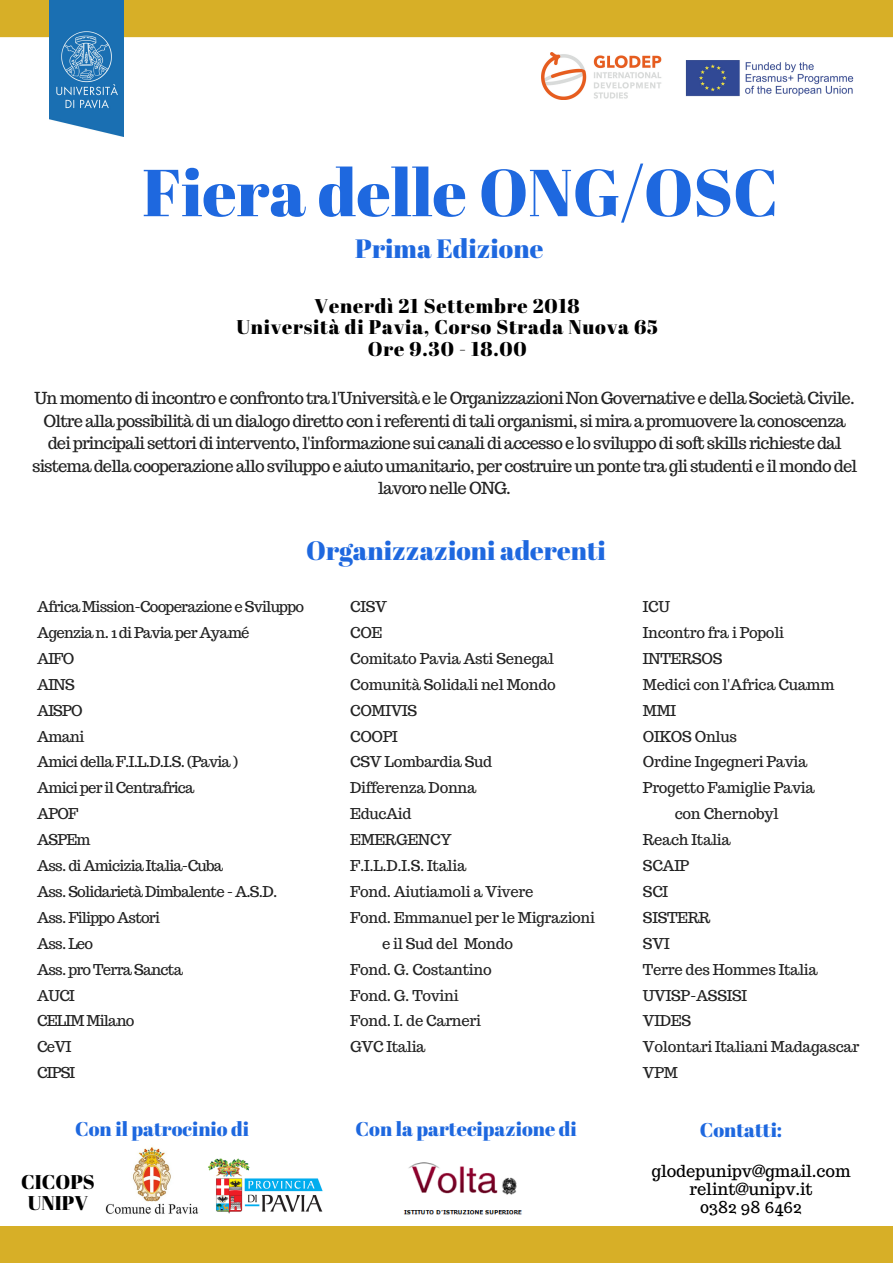
<style>
.page{position:relative;width:893px;height:1263px;background:#fff}
.page>*{position:absolute;margin:0;border:0;box-sizing:border-box;transform-origin:0 0}
.t1{font:66.3px "Abril Fatface";color:#1e68df}
.t2{font:26.55px "Abril Fatface";color:#1e68df}
.t3{font:19.8px/21.5px "Abril Fatface";letter-spacing:.04em;color:#000;text-align:center}
.t4{font:19.8px "Abril Fatface";color:#1e68df}
.t5{font:19.8px/21.5px "Abril Fatface";color:#000;text-align:center}
.t6{font:16.5px/22.5px "Trocchi";letter-spacing:-.05em;color:#222;text-align:center}
.t7{font:16.5px/18px "Trocchi";color:#000;text-align:center}
.t8{font:14.85px "Trocchi";letter-spacing:-.02em;color:#222}
.t9{font:14.85px/26px "Trocchi";letter-spacing:-.05em;color:#222}
</style>
<div class="page">
<div style="left:0;top:0;width:893px;height:37px;background:#d7af27"></div>
<div style="left:0;top:1226px;width:893px;height:37px;background:#d7af27"></div>
<img style="left:542px;top:53px;width:120px;height:46px">
<img style="left:685px;top:60px;width:169px;height:37px">
<img style="left:50px;top:0;width:74px;height:136px">
<img style="left:208px;top:1158px;width:115px;height:56px">
<img style="left:403px;top:1162px;width:119px;height:53px">
<img style="left:105px;top:1147px;width:94px;height:67px">
<h1 class="t1" style="left:142px;top:146px;width:638px">Fiera delle ONG/OSC</h1>
<h2 class="t2" style="left:355px;top:230px;width:190px">Prima Edizione</h2>
<h3 class="t3" style="left:236px;top:294px;width:423px">Venerdì 21 Settembre 2018<br>Università di Pavia, Corso Strada Nuova 65<br>Ore 9.30 - 18.00</h3>
<p class="t6" style="left:32px;top:387px;width:826px">Un momento di incontro e confronto tra l'Università e le Organizzazioni Non Governative e della Società Civile.<br>Oltre alla possibilità di un dialogo diretto con i referenti di tali organismi, si mira a promuovere la conoscenza dei principali settori di intervento, l'informazione sui canali di accesso e lo sviluppo di soft skills richieste dal sistema della cooperazione allo sviluppo e aiuto umanitario, per costruire un ponte tra gli studenti e il mondo del lavoro nelle ONG.</p>
<h2 class="t2" style="left:306px;top:532px;width:301px">Organizzazioni aderenti</h2>
<p class="t9" style="left:37px;top:594px;width:268px">Africa Mission-Cooperazione e Sviluppo<br>Agenzia n. 1 di Pavia per Ayamé<br>AIFO<br>AINS<br>AISPO<br>Amani<br>Amici della F.I.L.D.I.S. (Pavia )<br>Amici per il Centrafrica<br>APOF<br>ASPEm<br>Ass. di Amicizia Italia-Cuba<br>Ass. Solidarietà Dimbalente - A.S.D.<br>Ass. Filippo Astori<br>Ass. Leo<br>Ass. pro Terra Sancta<br>AUCI<br>CELIM Milano<br>CeVI<br>CIPSI</p>
<p class="t8" style="left:350px;top:597px;width:38px">CISV</p>
<p class="t8" style="left:350px;top:623px;width:34px">COE</p>
<p class="t8" style="left:350px;top:649px;width:205px">Comitato Pavia Asti Senegal</p>
<p class="t8" style="left:350px;top:675px;width:207px">Comunità Solidali nel Mondo</p>
<p class="t8" style="left:350px;top:700px;width:69px">COMIVIS</p>
<p class="t8" style="left:350px;top:726px;width:49px">COOPI</p>
<p class="t8" style="left:350px;top:752px;width:144px">CSV Lombardia Sud</p>
<p class="t8" style="left:350px;top:778px;width:128px">Differenza Donna</p>
<p class="t8" style="left:350px;top:804px;width:63px">EducAid</p>
<p class="t8" style="left:350px;top:830px;width:103px">EMERGENCY</p>
<p class="t8" style="left:350px;top:856px;width:118px">F.I.L.D.I.S. Italia</p>
<p class="t8" style="left:350px;top:882px;width:185px">Fond. Aiutiamoli a Vivere</p>
<p class="t8" style="left:350px;top:908px;width:246px">Fond. Emmanuel per le Migrazioni</p>
<p class="t8" style="left:382px;top:934px;width:133px">e il Sud del Mondo</p>
<p class="t8" style="left:350px;top:959px;width:143px">Fond. G. Costantino</p>
<p class="t8" style="left:350px;top:985px;width:110px">Fond. G. Tovini</p>
<p class="t8" style="left:350px;top:1011px;width:132px">Fond. I. de Carneri</p>
<p class="t8" style="left:350px;top:1037px;width:77px">GVC Italia</p>
<p class="t8" style="left:643px;top:597px;width:29px">ICU</p>
<p class="t8" style="left:643px;top:623px;width:143px">Incontro fra i Popoli</p>
<p class="t8" style="left:643px;top:649px;width:81px">INTERSOS</p>
<p class="t8" style="left:643px;top:675px;width:193px">Medici con l'Africa Cuamm</p>
<p class="t8" style="left:643px;top:700px;width:35px">MMI</p>
<p class="t8" style="left:643px;top:726px;width:96px">OIKOS Onlus</p>
<p class="t8" style="left:643px;top:752px;width:166px">Ordine Ingegneri Pavia</p>
<p class="t8" style="left:643px;top:778px;width:173px">Progetto Famiglie Pavia</p>
<p class="t8" style="left:675px;top:804px;width:105px">con Chernobyl</p>
<p class="t8" style="left:643px;top:830px;width:89px">Reach Italia</p>
<p class="t8" style="left:643px;top:856px;width:48px">SCAIP</p>
<p class="t8" style="left:643px;top:882px;width:27px">SCI</p>
<p class="t8" style="left:643px;top:908px;width:69px">SISTERR</p>
<p class="t8" style="left:643px;top:934px;width:28px">SVI</p>
<p class="t8" style="left:643px;top:959px;width:176px">Terre des Hommes Italia</p>
<p class="t8" style="left:643px;top:985px;width:106px">UVISP-ASSISI</p>
<p class="t8" style="left:643px;top:1011px;width:50px">VIDES</p>
<p class="t8" style="left:643px;top:1037px;width:218px">Volontari Italiani Madagascar</p>
<p class="t8" style="left:643px;top:1063px;width:37px">VPM</p>
<h3 class="t4" style="left:75px;top:1115px;width:175px">Con il patrocinio di</h3>
<h3 class="t4" style="left:356px;top:1115px;width:223px">Con la partecipazione di</h3>
<h3 class="t4" style="left:700px;top:1116px;width:84px">Contatti:</h3>
<h3 class="t5" style="left:21px;top:1170px;width:75px">CICOPS<br>UNIPV</h3>
<p class="t7" style="left:651px;top:1162px;width:201px">glodepunipv@gmail.com relint@unipv.it<br>0382 98 6462</p>
</div>
